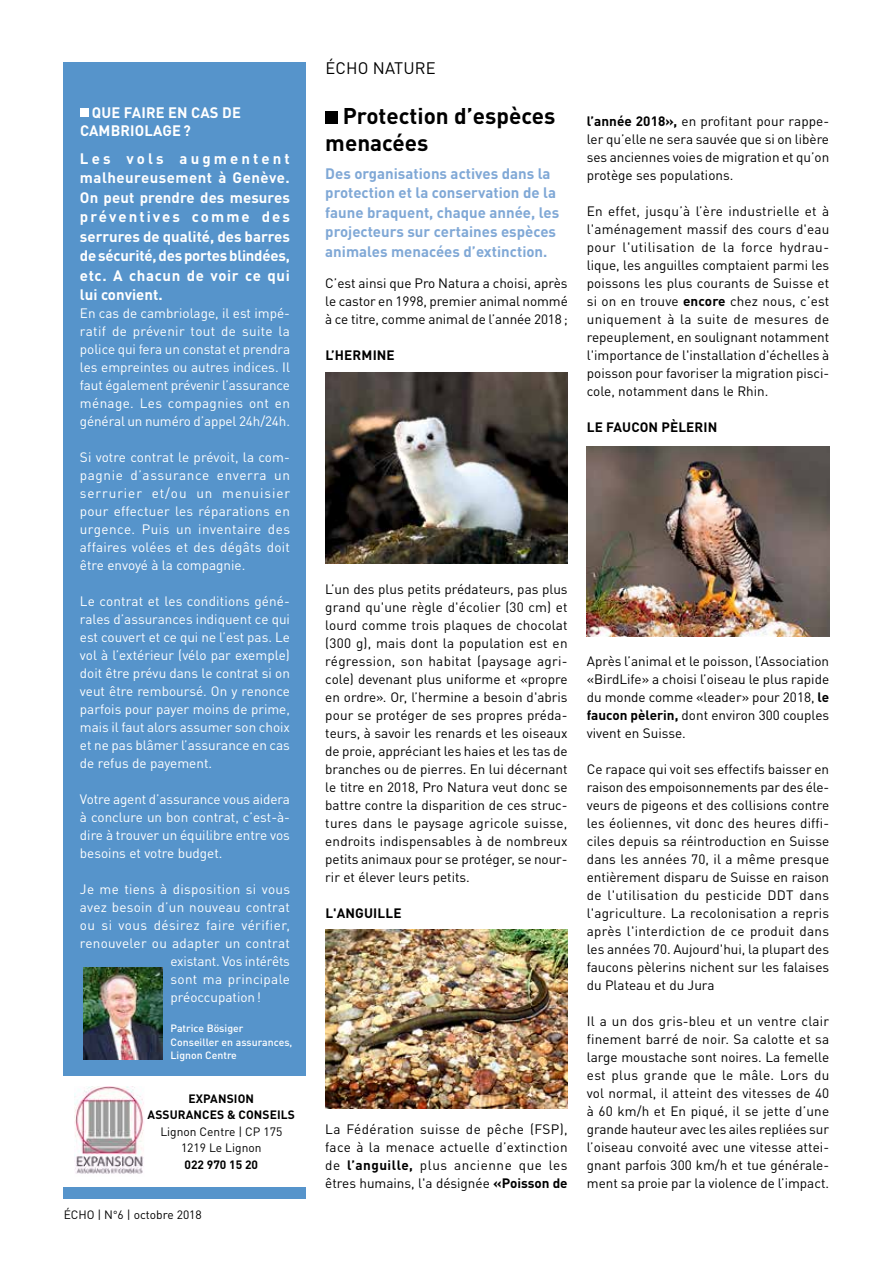
<style>
.page{position:relative;width:893px;height:1263px;background:#fff}
.page>*{position:absolute;margin:0;border:0;box-sizing:border-box;transform-origin:0 0}
.t1{font:700 22.5px/27px "DIN Pro";color:#000}
.t2{font:16.5px "DINOT";letter-spacing:.01em;color:#000}
.t3{font:700 15px/19.5px "DINOT";letter-spacing:.005em;color:#fff}
.t4{font:700 15px/19.5px "DINOT";color:#80a8d6}
.t5{font:13.5px/18px "DINOT";color:#000;text-align:justify}
.t6{font:13.5px/18px "DINOT";color:#fff;text-align:justify}
.t7{font:13.5px "DINOT";letter-spacing:.02em;color:#fff}
.t8{font:700 13.5px "DINOT";letter-spacing:.01em;color:#000}
.t9{font:13.5px "DINOT";letter-spacing:.035em;color:#fff}
.t10{font:13.5px "DINOT";letter-spacing:.025em;color:#fff}
.t11{font:12px/16.5px "DINOT";color:#000;text-align:center}
.t12{font:700 12px/16.5px "DINOT";letter-spacing:.01em;color:#000;text-align:center}
.t13{font:500 10.5px/13.5px "DINOT";color:#fff}
.s1{font-size:10.05px}
.s2{font-weight:700}
</style>
<div class="page">
<div style="left:64px;top:1187px;width:242px;height:12px;background:#5694cb"></div>
<div style="left:64px;top:62px;width:242px;height:1013px;background:#5694cb"></div>
<div style="left:80px;top:108px;width:8px;height:9px;background:#fff"></div>
<img style="left:75px;top:1086px;width:69px;height:88px">
<img style="left:83px;top:967px;width:79px;height:92px">
<div style="left:325px;top:111px;width:13px;height:13px;background:#000"></div>
<img style="left:325px;top:930px;width:243px;height:178px">
<img style="left:325px;top:373px;width:243px;height:190px">
<img style="left:587px;top:446px;width:242px;height:191px">
<p class="t3" style="left:80px;top:103px;width:162px;line-height:18px;text-indent:12px">QUE FAIRE EN CAS DE<br>CAMBRIOLAGE?</p>
<p class="t3" style="left:80px;top:148px;width:212px;text-align:justify">Les vols augmentent malheureusement à Genève.<br>On peut prendre des mesures préventives comme des serrures de qualité, des barres de sécurité, des portes blindées, etc. A chacun de voir ce qui lui convient.</p>
<p class="t6" style="left:80px;top:304px;width:212px">En cas de cambriolage, il est impé&shy;ratif de prévenir tout de suite la police qui fera un constat et prendra les empreintes ou autres indices. Il faut également prévenir l’assurance ménage. Les compagnies ont en général un numéro d’appel 24h/24h.</p>
<p class="t6" style="left:80px;top:448px;width:212px">Si votre contrat le prévoit, la com&shy;pagnie d’assurance enverra un serrurier et/ou un menuisier pour effectuer les réparations en urgence. Puis un inventaire des affaires volées et des dégâts doit être envoyé à la compagnie.</p>
<p class="t6" style="left:80px;top:592px;width:212px">Le contrat et les conditions géné&shy;rales d’assurances indiquent ce qui est couvert et ce qui ne l’est pas. Le vol à l’extérieur (vélo par exemple) doit être prévu dans le contrat si on veut être remboursé. On y renonce parfois pour payer moins de prime, mais il faut alors assumer son choix et ne pas blâmer l’assurance en cas de refus de payement.</p>
<p class="t6" style="left:80px;top:790px;width:212px">Votre agent d’assurance vous aidera à conclure un bon contrat, c’est-à&shy;dire à trouver un équilibre entre vos besoins et votre budget.</p>
<p class="t7" style="left:80px;top:881px;width:212px">Je me tiens à disposition si vous</p>
<p class="t6" style="left:80px;top:898px;width:211px">avez besoin d’un nouveau contrat</p>
<p class="t9" style="left:80px;top:917px;width:212px">ou si vous désirez faire vérifier,</p>
<p class="t7" style="left:80px;top:935px;width:211px">renouveler ou adapter un contrat</p>
<p class="t6" style="left:171px;top:952px;width:121px">existant. Vos intérêts</p>
<p class="t10" style="left:171px;top:971px;width:121px">sont ma principale</p>
<p class="t6" style="left:171px;top:988px;width:92px">préoccupation!</p>
<p class="t13" style="left:171px;top:1021px;width:123px">Patrice Bösiger<br>Conseiller en assurances,<br>Lignon Centre</p>
<p class="t12" style="left:148px;top:1090px;width:149px">EXPANSION<br>ASSURANCES &amp; CONSEILS</p>
<p class="t11" style="left:160px;top:1123px;width:123px">Lignon Centre | CP 175<br>1219 Le Lignon</p>
<p class="t12" style="left:185px;top:1156px;width:75px">022 970 15 20</p>
<p class="t11" style="left:64px;top:1206px;width:140px">ÉCHO | N<span class="s1">°</span>6 | octobre 2018</p>
<p class="t2" style="left:325px;top:58px;width:112px">ÉCHO NATURE</p>
<h1 class="t1" style="left:325px;top:101px;width:232px;text-indent:17px">Protection d’espèces menacées</h1>
<p class="t4" style="left:325px;top:163px;width:235px">Des organisations actives dans la protection et la conservation de la faune braquent, chaque année, les projecteurs sur certaines espèces animales menacées d’extinction.</p>
<p class="t5" style="left:325px;top:274px;width:244px">C’est ainsi que Pro Natura a choisi, après le castor en 1998, premier animal nommé à ce titre, comme animal de l’année 2018;</p>
<p class="t8" style="left:325px;top:346px;width:71px">L’HERMINE</p>
<p class="t5" style="left:587px;top:112px;width:244px"><span class="s2">l’année 2018»,</span> en profitant pour rappe&shy;ler qu’elle ne sera sauvée que si on libère ses anciennes voies de migration et qu’on protège ses populations.</p>
<p class="t5" style="left:587px;top:202px;width:244px">En effet, jusqu’à l’ère industrielle et à l'aménagement massif des cours d'eau pour l'utilisation de la force hydrau&shy;lique, les anguilles comptaient parmi les poissons les plus courants de Suisse et si on en trouve <span class="s2">encore</span> chez nous, c’est uniquement à la suite de mesures de repeuplement, en soulignant notamment l'importance de l'installation d'échelles à poisson pour favoriser la migration pisci&shy;cole, notamment dans le Rhin.</p>
<p class="t8" style="left:587px;top:418px;width:132px">LE FAUCON PÈLERIN</p>
<p class="t5" style="left:325px;top:580px;width:244px">L’un des plus petits prédateurs, pas plus grand qu'une règle d'écolier (30 cm) et lourd comme trois plaques de chocolat (300 g), mais dont la population est en régression, son habitat (paysage agri&shy;cole) devenant plus uniforme et «propre en ordre». Or, l’hermine a besoin d'abris pour se protéger de ses propres préda&shy;teurs, à savoir les renards et les oiseaux de proie, appréciant les haies et les tas de branches ou de pierres. En lui décernant le titre en 2018, Pro Natura veut donc se battre contre la disparition de ces struc&shy;tures dans le paysage agricole suisse, endroits indispensables à de nombreux petits animaux pour se protéger, se nour&shy;rir et élever leurs petits.</p>
<p class="t8" style="left:325px;top:904px;width:78px">L'ANGUILLE</p>
<p class="t5" style="left:325px;top:1120px;width:244px">La Fédération suisse de pêche (FSP), face à la menace actuelle d’extinction de <span class="s2">l’anguille,</span> plus ancienne que les êtres humains, l'a désignée <span class="s2">«Poisson de</span></p>
<p class="t5" style="left:587px;top:652px;width:244px">Après l’animal et le poisson, l’Association «BirdLife» a choisi l’oiseau le plus rapide du monde comme «leader» pour 2018, <span class="s2">le faucon pèlerin,</span> dont environ 300 couples vivent en Suisse.</p>
<p class="t5" style="left:587px;top:760px;width:244px">Ce rapace qui voit ses effectifs baisser en raison des empoisonnements par des éle&shy;veurs de pigeons et des collisions contre les éoliennes, vit donc des heures diffi&shy;ciles depuis sa réintroduction en Suisse dans les années 70, il a même presque entièrement disparu de Suisse en raison de l'utilisation du pesticide DDT dans l'agriculture. La recolonisation a repris après l'interdiction de ce produit dans les années 70. Aujourd'hui, la plupart des faucons pèlerins nichent sur les falaises du Plateau et du Jura</p>
<p class="t5" style="left:587px;top:1012px;width:244px">Il a un dos gris-bleu et un ventre clair finement barré de noir. Sa calotte et sa large moustache sont noires. La femelle est plus grande que le mâle. Lors du vol normal, il atteint des vitesses de 40 à 60 km/h et En piqué, il se jette d’une grande hauteur avec les ailes repliées sur l’oiseau convoité avec une vitesse attei&shy;gnant parfois 300 km/h et tue générale&shy;ment sa proie par la violence de l’impact.</p>
</div>
